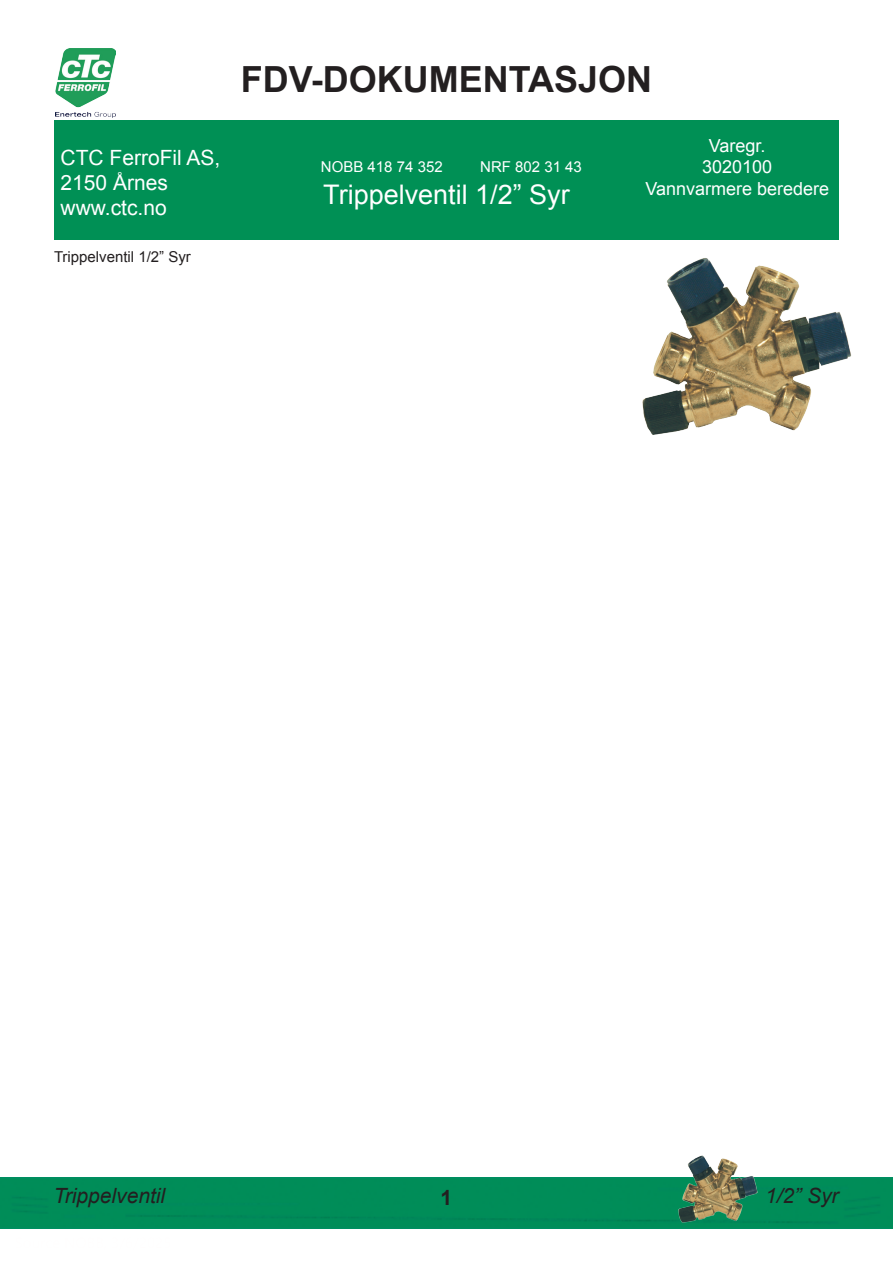
<style>
.page{position:relative;width:893px;height:1263px;background:#fff}
.page>*{position:absolute;margin:0;border:0;box-sizing:border-box;transform-origin:0 0}
.t1{font:700 36px "Arial";color:#231f20}
.t2{font:27px "Arial";color:#fff}
.t3{font:21px/25.2px "Arial";color:#fff}
.t4{font:italic 21px "Arial";color:#231f20}
.t5{font:700 21px "Arial";color:#231f20}
.t6{font:18px/21.6px "Arial";color:#fff;text-align:center}
.t7{font:15px "Arial";color:#fff}
.t8{font:15px "Arial";color:#231f20}
</style>
<div class="page">
<div style="left:54px;top:120px;width:785px;height:120px;background:#009055"></div>
<img style="left:56px;top:48px;width:59px;height:69px">
<img style="left:642px;top:258px;width:210px;height:177px">
<div style="left:0;top:1177px;width:893px;height:51px;background:#008d58"></div>
<img style="left:677px;top:1155px;width:82px;height:70px">
<h1 class="t1" style="left:241px;top:56px;width:413px">FDV-DOKUMENTASJON</h1>
<p class="t3" style="left:61px;top:145px;width:161px">CTC FerroFil AS,<br>2150 Årnes www.ctc.no</p>
<p class="t7" style="left:321px;top:157px;width:123px">NOBB 418 74 352</p>
<p class="t7" style="left:480px;top:157px;width:103px">NRF 802 31 43</p>
<p class="t8" style="left:54px;top:247px;width:138px">Trippelventil 1/2” Syr</p>
<h2 class="t2" style="left:323px;top:177px;width:248px">Trippelventil 1/2” Syr</h2>
<p class="t6" style="left:645px;top:135px;width:185px">Varegr.<br>3020100<br>Vannvarmere beredere</p>
<p class="t4" style="left:54px;top:1182px;width:113px">Trippelventil</p>
<p class="t5" style="left:441px;top:1183px;width:13px">1</p>
<p class="t4" style="left:765px;top:1182px;width:75px">1/2” Syr</p>
</div>
